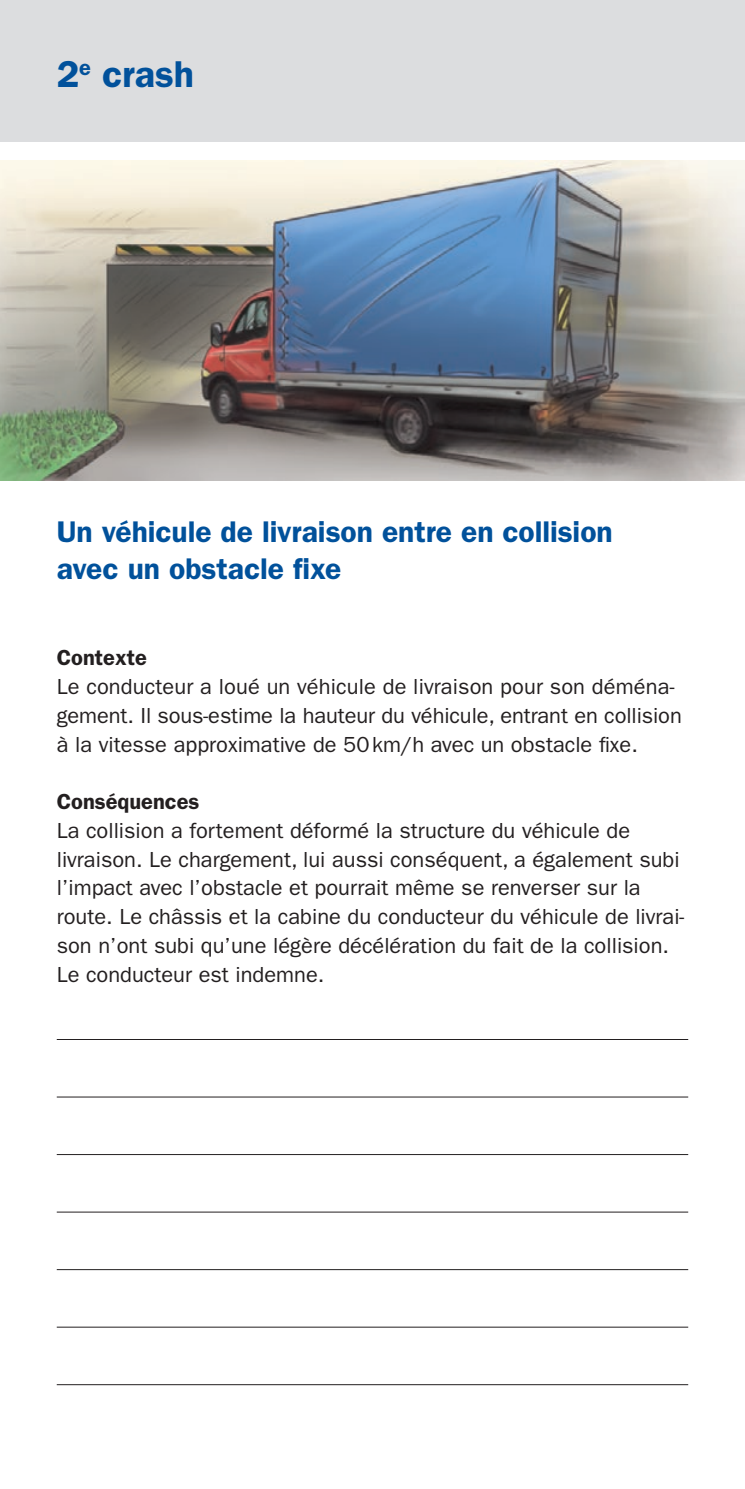
<style>
.page{position:relative;width:745px;height:1489px;background:#fff}
.page>*{position:absolute;margin:0;border:0;box-sizing:border-box;transform-origin:0 0}
.t1{font:600 37.5px "ITC Franklin Gothic Std";letter-spacing:-.005em;color:#01519b}
.t2{font:600 30px/37.5px "ITC Franklin Gothic Std";letter-spacing:-.005em;color:#01519b}
.t3{font:22px/28.8px "ITC Franklin Gothic Std";color:#231f20}
.t4{font:600 22px "ITC Franklin Gothic Std";color:#231f20}
</style>
<div class="page">
<div style="left:0;top:0;width:744px;height:142px;background:#dcdddf"></div>
<hr style="left:57px;top:1039px;width:630px;height:1px;background:#231f20">
<hr style="left:57px;top:1096px;width:630px;height:1px;background:#231f20">
<hr style="left:57px;top:1154px;width:630px;height:1px;background:#231f20">
<hr style="left:57px;top:1211px;width:630px;height:1px;background:#231f20">
<hr style="left:57px;top:1269px;width:630px;height:1px;background:#231f20">
<hr style="left:57px;top:1326px;width:630px;height:1px;background:#231f20">
<hr style="left:57px;top:1384px;width:630px;height:1px;background:#231f20">
<img style="left:0;top:160px;width:744px;height:320px">
<h1 class="t1" style="left:57px;top:52px;width:139px">2<sup>e</sup> crash</h1>
<h2 class="t2" style="left:57px;top:512px;width:557px">Un véhicule de livraison entre en collision avec un obstacle fixe</h2>
<p class="t4" style="left:57px;top:644px;width:92px">Contexte</p>
<p class="t3" style="left:57px;top:672px;width:626px">Le conducteur a loué un véhicule de livraison pour son déména&shy;gement. Il sous-estime la hauteur du véhicule, entrant en collision à la vitesse approximative de 50km/h avec un obstacle fixe.</p>
<p class="t4" style="left:57px;top:788px;width:144px">Conséquences</p>
<p class="t3" style="left:57px;top:816px;width:628px">La collision a fortement déformé la structure du véhicule de livraison. Le chargement, lui aussi conséquent, a également subi l’impact avec l’obstacle et pourrait même se renverser sur la route. Le châssis et la cabine du conducteur du véhicule de livrai&shy;son n’ont subi qu’une légère décélération du fait de la collision.<br>Le conducteur est indemne.</p>
</div>
